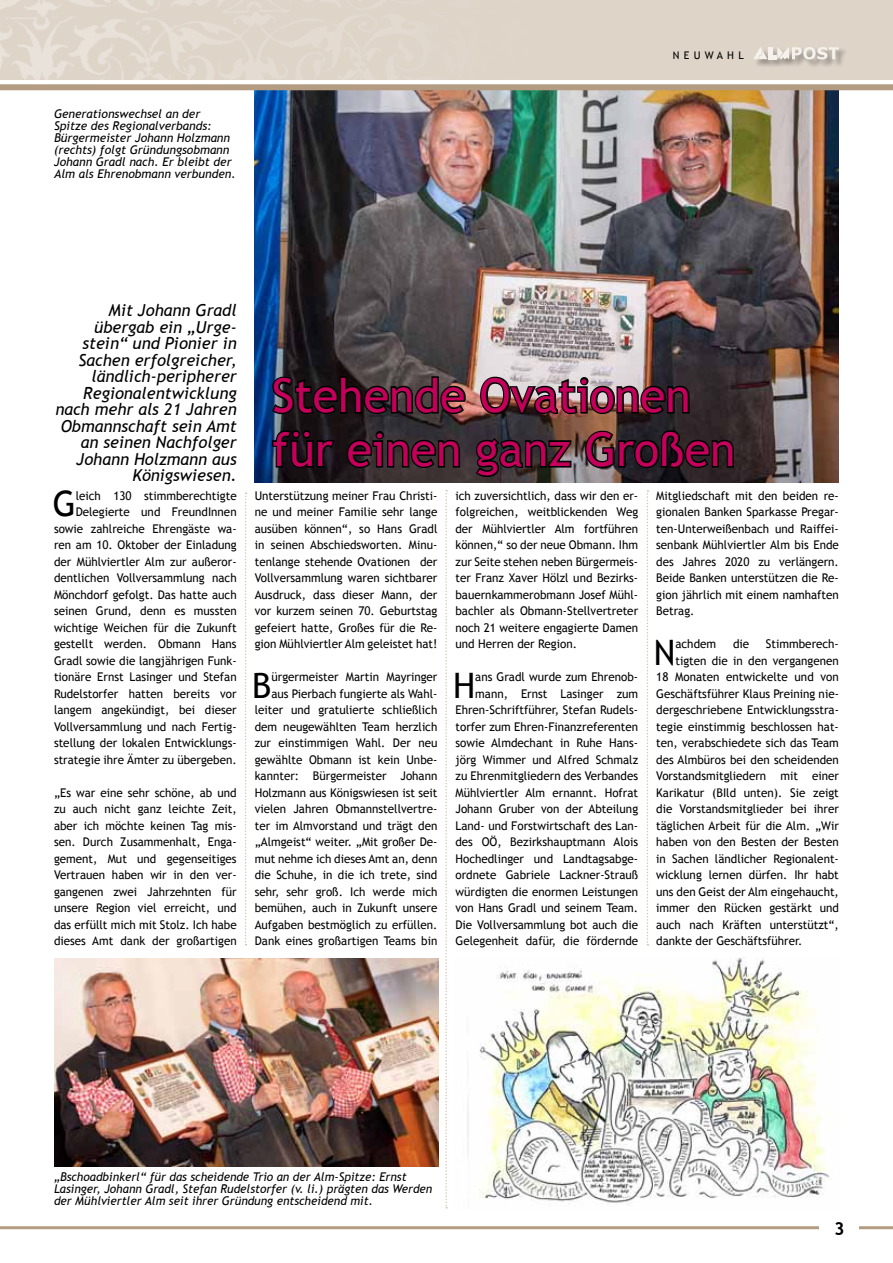
<style>
.page{position:relative;width:893px;height:1263px;background:#fff}
.page>*{position:absolute;margin:0;border:0;box-sizing:border-box;transform-origin:0 0}
.t1{font:46.5px/54px "Trebuchet MS";color:#c4005b}
.t2{font:35.1px "Trebuchet MS";color:#000}
.t3{font:700 18px "Trebuchet MS";color:#000}
.t4{font:italic 16.5px/16.5px "Trebuchet MS";color:#000;text-align:right}
.t5{font:12px/16.5px "Trebuchet MS";color:#000;text-align:justify}
.t6{font:italic 12px/12px "Trebuchet MS";color:#000}
.t7{font:10.5px "Trebuchet MS";color:#000}
</style>
<div class="page">
<img style="left:255px;top:90px;width:584px;height:393px">
<hr style="left:0;top:1226px;width:893px;height:3px;background:#b39c82">
<div style="left:0;top:0;width:893px;height:84px;background:#ded4c8"></div>
<img style="left:0;top:0;width:240px;height:80px">
<div style="left:0;top:80px;width:893px;height:6px;background:#fff"></div>
<div style="left:0;top:84px;width:893px;height:6px;background:#b39c82"></div>
<div style="left:753px;top:47px;width:95px;height:21px;background:#000;opacity:.49"></div>
<svg style="left:753px;top:47px;width:86px;height:13px"></svg>
<svg style="left:445px;top:490px;width:2px;height:718px"></svg>
<svg style="left:647px;top:490px;width:1px;height:455px"></svg>
<svg style="left:245px;top:492px;width:2px;height:453px"></svg>
<div style="left:820px;top:1221px;width:39px;height:42px;background:#fff"></div>
<svg style="left:270px;top:375px;width:197px;height:41px;background:#252021"></svg>
<img style="left:479px;top:375px;width:212px;height:41px">
<svg style="left:271px;top:428px;width:66px;height:42px;background:#141318"></svg>
<svg style="left:345px;top:429px;width:117px;height:41px;background:#201b1d"></svg>
<svg style="left:474px;top:436px;width:100px;height:43px;background:#2c2727"></svg>
<svg style="left:584px;top:428px;width:151px;height:42px;background:#241e1e"></svg>
<img style="left:467px;top:958px;width:366px;height:245px">
<img style="left:55px;top:958px;width:383px;height:208px">
<p class="t6" style="left:54px;top:108px;width:183px">Generationswechsel an der<br>Spitze des Regionalverbands:<br>Bürgermeister Johann Holzmann (rechts) folgt Gründungsobmann<br>Johann Gradl nach. Er bleibt der<br>Alm als Ehrenobmann verbunden.</p>
<p class="t7" style="left:673px;top:49px;width:22px">N euwahl</p>
<h3 class="t4" style="left:55px;top:302px;width:183px">Mit Johann Gradl übergab ein „Urge&shy;stein“ und Pionier in<br>Sachen erfolgreicher, ländlich-peripherer<br>Regionalentwicklung nach mehr als 21 Jahren<br>Obmannschaft sein Amt an seinen Nachfolger<br>Johann Holzmann aus<br>Königswiesen.</h3>
<h2 class="t2" style="left:53px;top:483px;width:24px">G</h2>
<p class="t5" style="left:54px;top:488px;width:184px;text-align:right">leich 130 stimmberechtigte<br>Delegierte und FreundInnen sowie zahlreiche Ehrengäste wa&shy;ren am 10. Oktober der Einladung der Mühlviertler Alm zur außeror&shy;dentlichen Vollversammlung nach<br>Mönchdorf gefolgt. Das hatte auch seinen Grund, denn es mussten wichtige Weichen für die Zukunft gestellt werden. Obmann Hans<br>Gradl sowie die langjährigen Funk&shy;tionäre Ernst Lasinger und Stefan<br>Rudelstorfer hatten bereits vor langem angekündigt, bei dieser<br>Vollversammlung und nach Fertig&shy;stellung der lokalen Entwicklungs&shy;strategie ihre Ämter zu übergeben.</p>
<p class="t5" style="left:54px;top:785px;width:184px">„Es war eine sehr schöne, ab und zu auch nicht ganz leichte Zeit, aber ich möchte keinen Tag mis&shy;sen. Durch Zusammenhalt, Enga&shy;gement, Mut und gegenseitiges Vertrauen haben wir in den ver&shy;gangenen zwei Jahrzehnten für unsere Region viel erreicht, und das erfüllt mich mit Stolz. Ich habe dieses Amt dank der großartigen</p>
<h1 class="t1" style="left:272px;top:369px;width:465px">Stehende Ovationen für einen ganz Großen</h1>
<p class="t5" style="left:255px;top:488px;width:184px">Unterstützung meiner Frau Christi&shy;ne und meiner Familie sehr lange ausüben können“, so Hans Gradl in seinen Abschiedsworten. Minu&shy;tenlange stehende Ovationen der Vollversammlung waren sichtbarer Ausdruck, dass dieser Mann, der vor kurzem seinen 70. Geburtstag gefeiert hatte, Großes für die Re&shy;gion Mühlviertler Alm geleistet hat!</p>
<h2 class="t2" style="left:252px;top:665px;width:21px">B</h2>
<p class="t5" style="left:255px;top:669px;width:184px;text-align:right">ürgermeister Martin Mayringer aus Pierbach fungierte als Wahl&shy;leiter und gratulierte schließlich dem neugewählten Team herzlich zur einstimmigen Wahl. Der neu gewählte Obmann ist kein Unbe&shy;kannter: Bürgermeister Johann<br>Holzmann aus Königswiesen ist seit vielen Jahren Obmannstellvertre&shy;ter im Almvorstand und trägt den „Almgeist“ weiter. „Mit großer De&shy;mut nehme ich dieses Amt an, denn die Schuhe, in die ich trete, sind sehr, sehr groß. Ich werde mich bemühen, auch in Zukunft unsere<br>Aufgaben bestmöglich zu erfüllen.<br>Dank eines großartigen Teams bin</p>
<p class="t5" style="left:455px;top:488px;width:184px">ich zuversichtlich, dass wir den er&shy;folgreichen, weitblickenden Weg der Mühlviertler Alm fortführen können,“ so der neue Obmann. Ihm zur Seite stehen neben Bürgermeis&shy;ter Franz Xaver Hölzl und Bezirks&shy;bauernkammerobmann Josef Mühl&shy;bachler als Obmann-Stellvertreter noch 21 weitere engagierte Damen und Herren der Region.</p>
<h2 class="t2" style="left:453px;top:665px;width:24px">H</h2>
<p class="t5" style="left:455px;top:669px;width:184px;text-align:right">ans Gradl wurde zum Ehrenob&shy;mann, Ernst Lasinger zum<br>Ehren-Schriftführer, Stefan Rudels&shy;torfer zum Ehren-Finanzreferenten sowie Almdechant in Ruhe Hans&shy;jörg Wimmer und Alfred Schmalz zu Ehrenmitgliedern des Verbandes<br>Mühlviertler Alm ernannt. Hofrat<br>Johann Gruber von der Abteilung<br>Land- und Forstwirtschaft des Lan&shy;des OÖ, Bezirkshauptmann Alois<br>Hochedlinger und Landtagsabge&shy;ordnete Gabriele Lackner-Strauß würdigten die enormen Leistungen von Hans Gradl und seinem Team.<br>Die Vollversammlung bot auch die<br>Gelegenheit dafür, die fördernde</p>
<p class="t5" style="left:656px;top:488px;width:184px">Mitgliedschaft mit den beiden re&shy;gionalen Banken Sparkasse Pregar&shy;ten-Unterweißenbach und Raiffei&shy;senbank Mühlviertler Alm bis Ende des Jahres 2020 zu verlängern.<br>Beide Banken unterstützen die Re&shy;gion jährlich mit einem namhaften Betrag.</p>
<h2 class="t2" style="left:654px;top:632px;width:23px">N</h2>
<p class="t5" style="left:675px;top:636px;width:42px">achdem</p>
<p class="t5" style="left:733px;top:636px;width:18px">die</p>
<p class="t5" style="left:766px;top:636px;width:74px">Stimmberech-</p>
<p class="t5" style="left:675px;top:653px;width:165px">tigten die in den vergangenen</p>
<p class="t5" style="left:656px;top:669px;width:184px">18 Monaten entwickelte und von</p>
<p class="t5" style="left:656px;top:686px;width:184px">Geschäftsführer Klaus Preining nie-</p>
<p class="t5" style="left:656px;top:702px;width:184px">dergeschriebene Entwicklungsstra-</p>
<p class="t5" style="left:656px;top:719px;width:184px">tegie einstimmig beschlossen hat-</p>
<p class="t5" style="left:656px;top:735px;width:184px">ten, verabschiedete sich das Team</p>
<p class="t5" style="left:656px;top:752px;width:184px">des Almbüros bei den scheidenden</p>
<p class="t5" style="left:656px;top:768px;width:184px">Vorstandsmitgliedern mit einer</p>
<p class="t5" style="left:656px;top:785px;width:184px">Karikatur (BIld unten). Sie zeigt</p>
<p class="t5" style="left:656px;top:801px;width:184px">die Vorstandsmitglieder bei ihrer</p>
<p class="t5" style="left:656px;top:818px;width:184px">täglichen Arbeit für die Alm. „Wir</p>
<p class="t5" style="left:656px;top:834px;width:184px">haben von den Besten der Besten</p>
<p class="t5" style="left:656px;top:851px;width:184px">in Sachen ländlicher Regionalent-</p>
<p class="t5" style="left:656px;top:867px;width:184px">wicklung lernen dürfen. Ihr habt</p>
<p class="t5" style="left:656px;top:884px;width:184px">uns den Geist der Alm eingehaucht,</p>
<p class="t5" style="left:656px;top:900px;width:184px">immer den Rücken gestärkt und</p>
<p class="t5" style="left:656px;top:917px;width:184px">auch nach Kräften unterstützt“,</p>
<p class="t5" style="left:656px;top:933px;width:148px">dankte der Geschäftsführer.</p>
<p class="t6" style="left:54px;top:1171px;width:380px">„Bschoadbinkerl“ für das scheidende Trio an der Alm-Spitze: Ernst<br>Lasinger, Johann Gradl, Stefan Rudelstorfer (v. li.) prägten das Werden der Mühlviertler Alm seit ihrer Gründung entscheidend mit.</p>
<h3 class="t3" style="left:834px;top:1217px;width:12px">3</h3>
</div>
